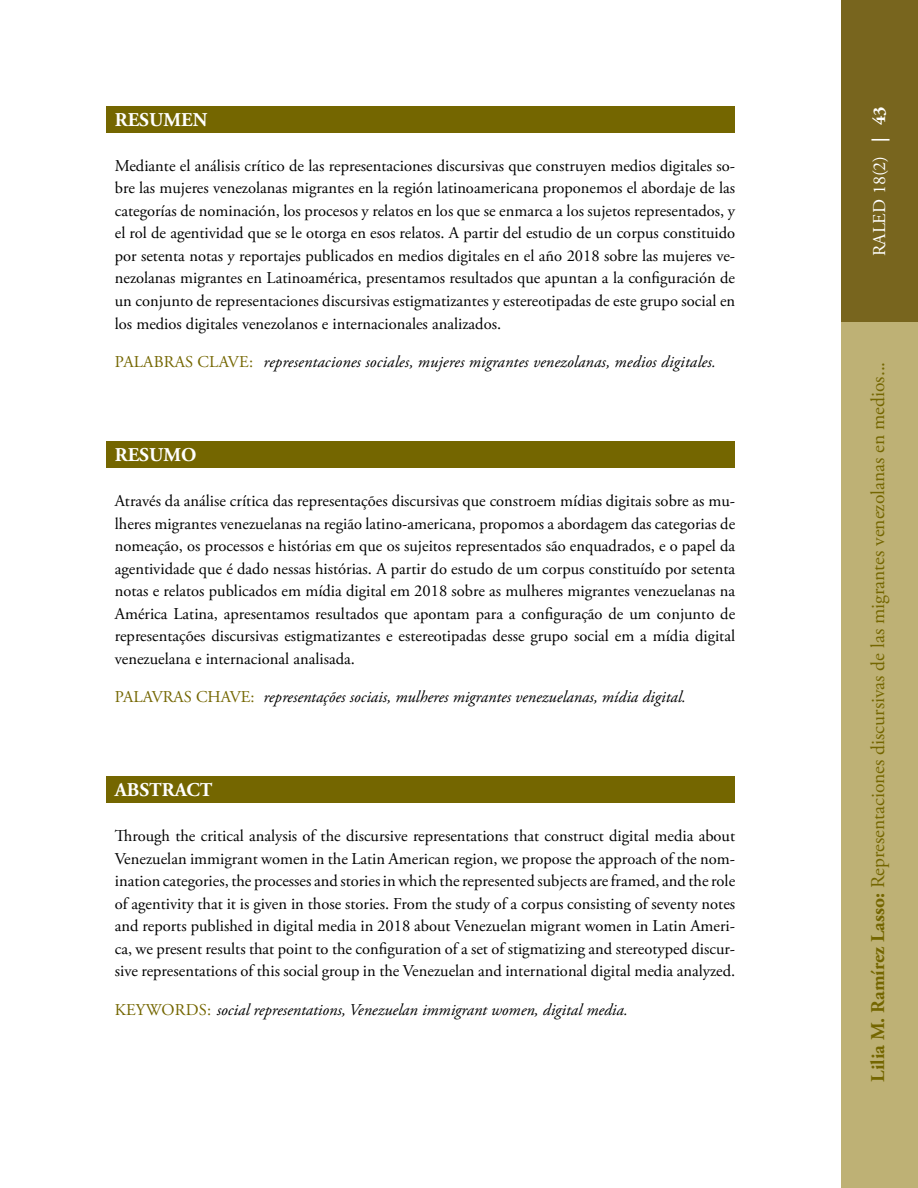
<style>
.page{position:relative;width:918px;height:1188px;background:#fff}
.page>*{position:absolute;margin:0;border:0;box-sizing:border-box;transform-origin:0 0}
.t1{font:19.5px "Adobe Garamond Pro";color:#746600}
.t2{font:700 19.5px "Adobe Garamond Pro";color:#fff}
.t3{font:18px "Adobe Garamond Pro";color:#fff}
.t4{font:16.5px/22.5px "Adobe Garamond Pro";color:#000;text-align:justify}
.t5{font:italic 16.5px "Adobe Garamond Pro";color:#000}
.s1{font-style:normal;color:#746600}
.s2{font-weight:700}
</style>
<div class="page">
<div style="left:841px;top:0;width:77px;height:1188px;background:#beb175"></div>
<div style="left:841px;top:0;width:77px;height:322px;background:#78651e"></div>
<div style="left:106px;top:106px;width:629px;height:26px;background:#746600"></div>
<div style="left:106px;top:441px;width:629px;height:26px;background:#746600"></div>
<div style="left:106px;top:777px;width:629px;height:26px;background:#746600"></div>
<p class="t2" style="left:115px;top:108px;width:94px">RESUMEN</p>
<p class="t4" style="left:115px;top:155px;width:622px">Mediante el análisis crítico de las representaciones discursivas que construyen medios digitales so&shy;bre las mujeres venezolanas migrantes en la región latinoamericana proponemos el abordaje de las categorías de nominación, los procesos y relatos en los que se enmarca a los sujetos representados, y el rol de agentividad que se le otorga en esos relatos. A partir del estudio de un corpus constituido por setenta notas y reportajes publicados en medios digitales en el año 2018 sobre las mujeres ve&shy;nezolanas migrantes en Latinoamérica, presentamos resultados que apuntan a la configuración de un conjunto de representaciones discursivas estigmatizantes y estereotipadas de este grupo social en los medios digitales venezolanos e internacionales analizados.</p>
<p class="t5" style="left:115px;top:352px;width:603px"><span class="s1">PALABRAS CLAVE:</span> representaciones sociales, mujeres migrantes venezolanas, medios digitales.</p>
<p class="t2" style="left:115px;top:444px;width:83px">RESUMO</p>
<p class="t4" style="left:115px;top:490px;width:622px">Através da análise crítica das representações discursivas que constroem mídias digitais sobre as mu&shy;lheres migrantes venezuelanas na região latino-americana, propomos a abordagem das categorias de nomeação, os processos e histórias em que os sujeitos representados são enquadrados, e o papel da agentividade que é dado nessas histórias. A partir do estudo de um corpus constituído por setenta notas e relatos publicados em mídia digital em 2018 sobre as mulheres migrantes venezuelanas na América Latina, apresentamos resultados que apontam para a configuração de um conjunto de representações discursivas estigmatizantes e estereotipadas desse grupo social em a mídia digital venezuelana e internacional analisada.</p>
<p class="t5" style="left:115px;top:687px;width:573px"><span class="s1">PALAVRAS CHAVE:</span> representações sociais, mulheres migrantes venezuelanas, mídia digital.</p>
<p class="t2" style="left:115px;top:779px;width:99px">ABSTRACT</p>
<p class="t4" style="left:115px;top:825px;width:622px">Through the critical analysis of the discursive representations that construct digital media about Venezuelan immigrant women in the Latin American region, we propose the approach of the nom&shy;ination categories, the processes and stories in which the represented subjects are framed, and the role of agentivity that it is given in those stories. From the study of a corpus consisting of seventy notes and reports published in digital media in 2018 about Venezuelan migrant women in Latin Ameri&shy;ca, we present results that point to the configuration of a set of stigmatizing and stereotyped discur&shy;sive representations of this social group in the Venezuelan and international digital media analyzed.</p>
<p class="t5" style="left:115px;top:1000px;width:515px"><span class="s1">KEYWORDS:</span> social representations, Venezuelan immigrant women, digital media.</p>
<p class="t3" style="left:869px;top:256px;width:151px;rotate:-90deg">RALED 18(2) <span class="s2">| 43</span></p>
<p class="t1" style="left:866px;top:1082px;width:721px;rotate:-90deg"><span class="s2">Lilia M. Ramírez Lasso:</span> Representaciones discursivas de las migrantes venezolanas en medios...</p>
</div>
